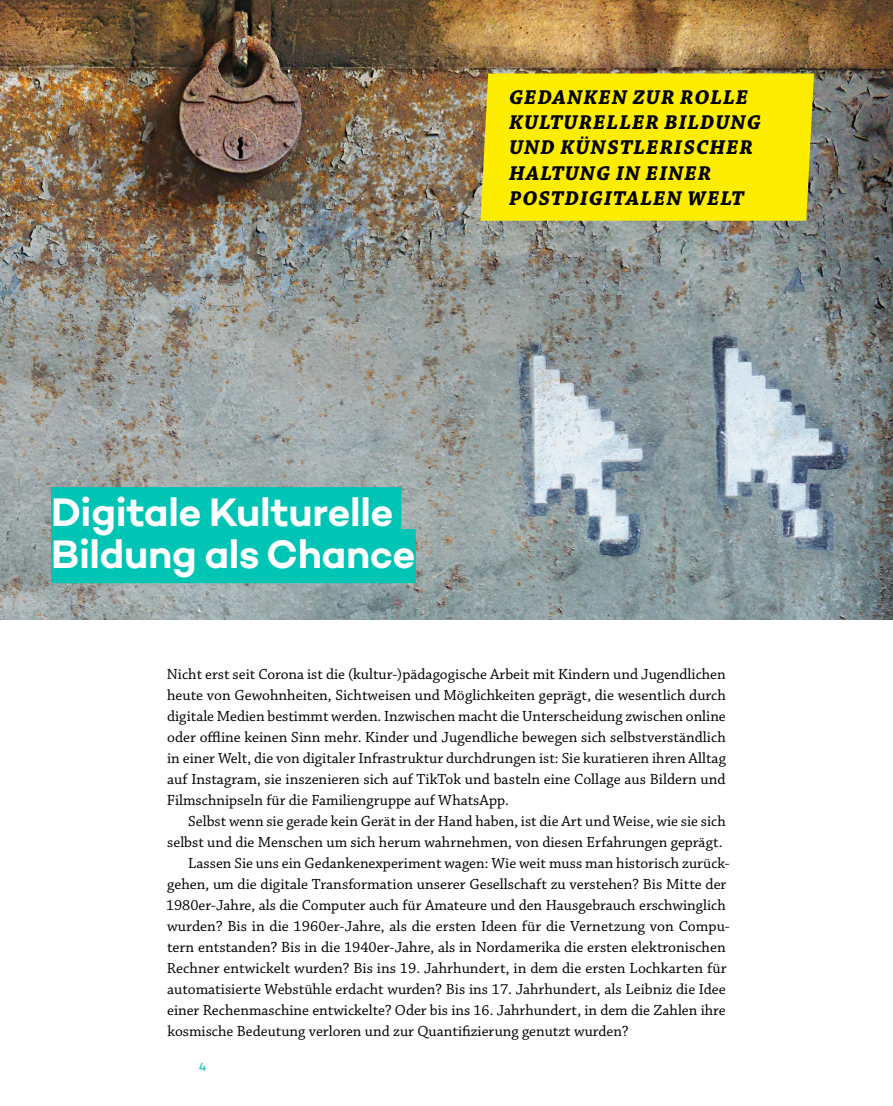
<style>
.page{position:relative;width:893px;height:1106px;background:#fff}
.page>*{position:absolute;margin:0;border:0;box-sizing:border-box;transform-origin:0 0}
.t1{font:600 40.5px/42px "Campton";letter-spacing:-.01em;color:#fff}
.t2{font:21px/25.2px "Chaparral Pro Bold It Capt";letter-spacing:.04em;color:#000}
.t3{font:15.45px/21px "Chaparral Pro";color:#000;text-align:justify}
.t4{font:12px "Campton";color:#00c4b4}
</style>
<div class="page">
<img style="left:0;top:0;width:893px;height:620px">
<div style="left:480px;top:74px;width:334px;height:147px;background:#ffed00"></div>
<div style="left:51px;top:487px;width:350px;height:54px;background:#00c4b4"></div>
<div style="left:51px;top:529px;width:365px;height:54px;background:#00c4b4"></div>
<h2 class="t2" style="left:509px;top:85px;width:254px">GEDANKEN ZUR ROLLE<br>KULTURELLER BILDUNG<br>UND KÜNSTLERISCHER<br>HALTUNG IN EINER<br>POSTDIGITALEN WELT</h2>
<h1 class="t1" style="left:51px;top:490px;width:366px">Digitale Kulturelle<br>Bildung als Chance</h1>
<p class="t3" style="left:167px;top:664px;width:561px">Nicht erst seit Corona ist die (kultur-)pädagogische Arbeit mit Kindern und Jugendlichen heute von Gewohnheiten, Sichtweisen und Möglichkeiten geprägt, die wesentlich durch digitale Medien bestimmt werden. Inzwischen macht die Unterscheidung zwischen online oder offline keinen Sinn mehr. Kinder und Jugendliche bewegen sich selbstverständlich in einer Welt, die von digitaler Infrastruktur durchdrungen ist: Sie kuratieren ihren Alltag auf Instagram, sie inszenieren sich auf TikTok und basteln eine Collage aus Bildern und Filmschnipseln für die Familiengruppe auf WhatsApp.</p>
<p class="t3" style="left:188px;top:811px;width:539px">Selbst wenn sie gerade kein Gerät in der Hand haben, ist die Art und Weise, wie sie sich</p>
<p class="t3" style="left:167px;top:832px;width:557px">selbst und die Menschen um sich herum wahrnehmen, von diesen Erfahrungen geprägt.</p>
<p class="t3" style="left:188px;top:853px;width:543px">Lassen Sie uns ein Gedankenexperiment wagen: Wie weit muss man historisch zurück-</p>
<p class="t3" style="left:167px;top:874px;width:561px">gehen, um die digitale Transformation unserer Gesellschaft zu verstehen? Bis Mitte der</p>
<p class="t3" style="left:166px;top:895px;width:561px">1980er-Jahre, als die Computer auch für Amateure und den Hausgebrauch erschwinglich</p>
<p class="t3" style="left:167px;top:916px;width:564px">wurden? Bis in die 1960er-Jahre, als die ersten Ideen für die Vernetzung von Compu-</p>
<p class="t3" style="left:167px;top:937px;width:560px">tern entstanden? Bis in die 1940er-Jahre, als in Nordamerika die ersten elektronischen</p>
<p class="t3" style="left:167px;top:958px;width:561px">Rechner entwickelt wurden? Bis ins 19. Jahrhundert, in dem die ersten Lochkarten für</p>
<p class="t3" style="left:167px;top:979px;width:560px">automatisierte Webstühle erdacht wurden? Bis ins 17. Jahrhundert, als Leibniz die Idee</p>
<p class="t3" style="left:167px;top:1000px;width:560px">einer Rechenmaschine entwickelte? Oder bis ins 16. Jahrhundert, in dem die Zahlen ihre</p>
<p class="t3" style="left:167px;top:1021px;width:463px">kosmische Bedeutung verloren und zur Quantifizierung genutzt wurden?</p>
<p class="t4" style="left:199px;top:1059px;width:9px">4</p>
</div>
